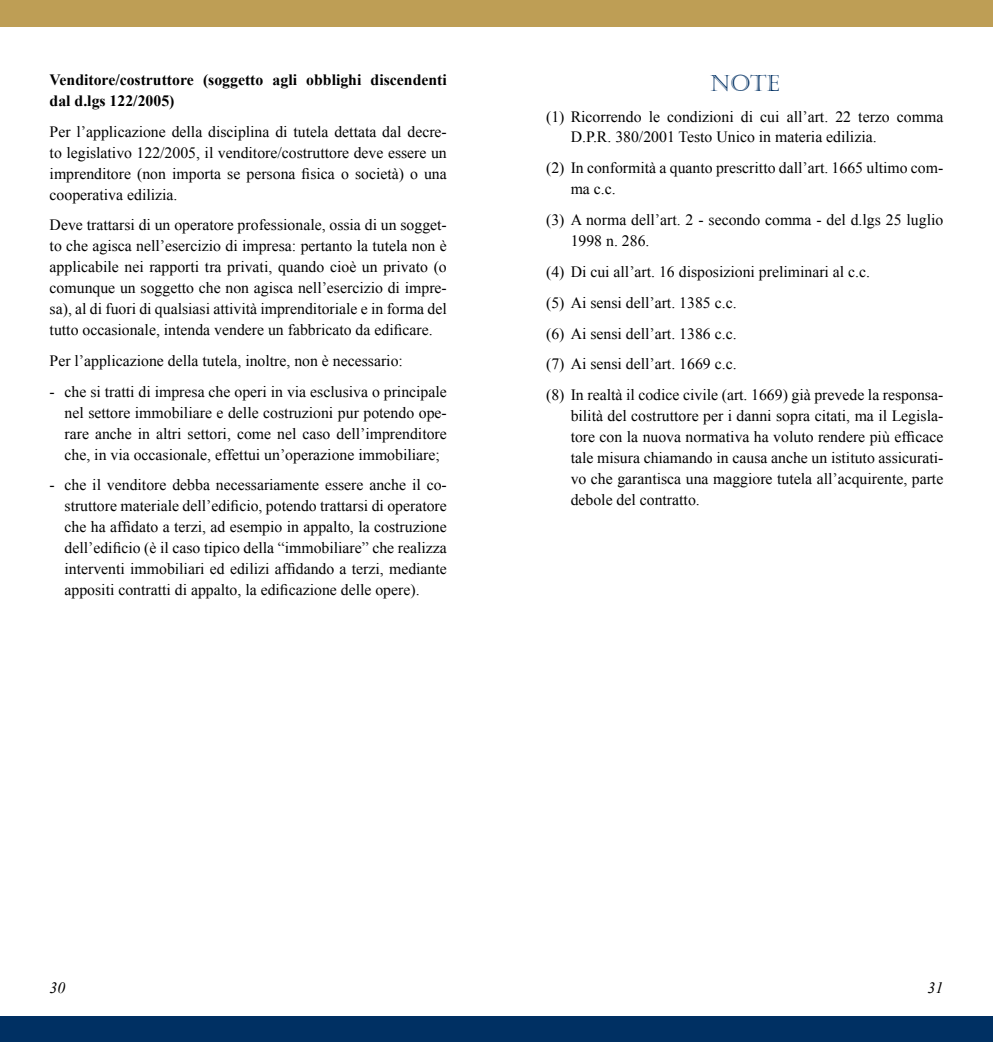
<style>
.page{position:relative;width:993px;height:1042px;background:#fff}
.page>*{position:absolute;margin:0;border:0;box-sizing:border-box;transform-origin:0 0}
.t1{font:22.75px "Castellar";color:#003063}
.t2{font:15.75px/21px "Times New Roman";color:#000;text-align:justify}
.t3{font:700 15.75px/21px "Times New Roman";color:#000}
.t4{font:italic 15.75px "Times New Roman";color:#000}
</style>
<div class="page">
<div style="left:0;top:0;width:496px;height:27px;background:#be9e55"></div>
<div style="left:0;top:1017px;width:496px;height:25px;background:#003063"></div>
<div style="left:496px;top:0;width:496px;height:27px;background:#be9e55"></div>
<div style="left:496px;top:1017px;width:496px;height:25px;background:#003063"></div>
<p class="t3" style="left:50px;top:69px;width:398px">Venditore/costruttore (soggetto agli obblighi discendenti dal d.lgs 122/2005)</p>
<p class="t2" style="left:50px;top:121px;width:398px">Per l’applicazione della disciplina di tutela dettata dal decre&shy;to legislativo 122/2005, il venditore/costruttore deve essere un imprenditore (non importa se persona fisica o società) o una cooperativa edilizia.</p>
<p class="t2" style="left:50px;top:214px;width:398px">Deve trattarsi di un operatore professionale, ossia di un sogget&shy;to che agisca nell’esercizio di impresa: pertanto la tutela non è applicabile nei rapporti tra privati, quando cioè un privato (o comunque un soggetto che non agisca nell’esercizio di impre&shy;sa), al di fuori di qualsiasi attività imprenditoriale e in forma del tutto occasionale, intenda vendere un fabbricato da edificare.</p>
<p class="t2" style="left:50px;top:350px;width:354px">Per l’applicazione della tutela, inoltre, non è necessario:</p>
<p class="t2" style="left:64px;top:381px;width:384px;text-indent:-15px">- che si tratti di impresa che operi in via esclusiva o principale nel settore immobiliare e delle costruzioni pur potendo ope&shy;rare anche in altri settori, come nel caso dell’imprenditore che, in via occasionale, effettui un’operazione immobiliare;</p>
<p class="t2" style="left:64px;top:474px;width:384px;text-indent:-15px">- che il venditore debba necessariamente essere anche il co&shy;struttore materiale dell’edificio, potendo trattarsi di operatore che ha affidato a terzi, ad esempio in appalto, la costruzione dell’edificio (è il caso tipico della “immobiliare” che realizza interventi immobiliari ed edilizi affidando a terzi, mediante appositi contratti di appalto, la edificazione delle opere).</p>
<h1 class="t1" style="left:709px;top:70px;width:71px">Note</h1>
<p class="t2" style="left:570px;top:105px;width:374px;text-indent:-25px">(1) Ricorrendo le condizioni di cui all’art. 22 terzo comma<br>D.P.R. 380/2001 Testo Unico in materia edilizia.</p>
<p class="t2" style="left:570px;top:157px;width:374px;text-indent:-25px">(2) In conformità a quanto prescritto dall’art. 1665 ultimo com&shy;ma c.c.</p>
<p class="t2" style="left:570px;top:209px;width:374px;text-indent:-25px">(3) A norma dell’art. 2 - secondo comma - del d.lgs 25 luglio<br>1998 n. 286.</p>
<p class="t2" style="left:546px;top:256px;width:398px;line-height:30.8px;text-align:left">(4) Di cui all’art. 16 disposizioni preliminari al c.c.<br>(5) Ai sensi dell’art. 1385 c.c.<br>(6) Ai sensi dell’art. 1386 c.c.<br>(7) Ai sensi dell’art. 1669 c.c.<br>(8) In realtà il codice civile (art. 1669) già prevede la responsa-</p>
<p class="t2" style="left:570px;top:405px;width:374px">bilità del costruttore per i danni sopra citati, ma il Legisla&shy;tore con la nuova normativa ha voluto rendere più efficace tale misura chiamando in causa anche un istituto assicurati&shy;vo che garantisca una maggiore tutela all’acquirente, parte debole del contratto.</p>
<p class="t4" style="left:50px;top:977px;width:17px">30</p>
<p class="t4" style="left:927px;top:977px;width:17px">31</p>
</div>
